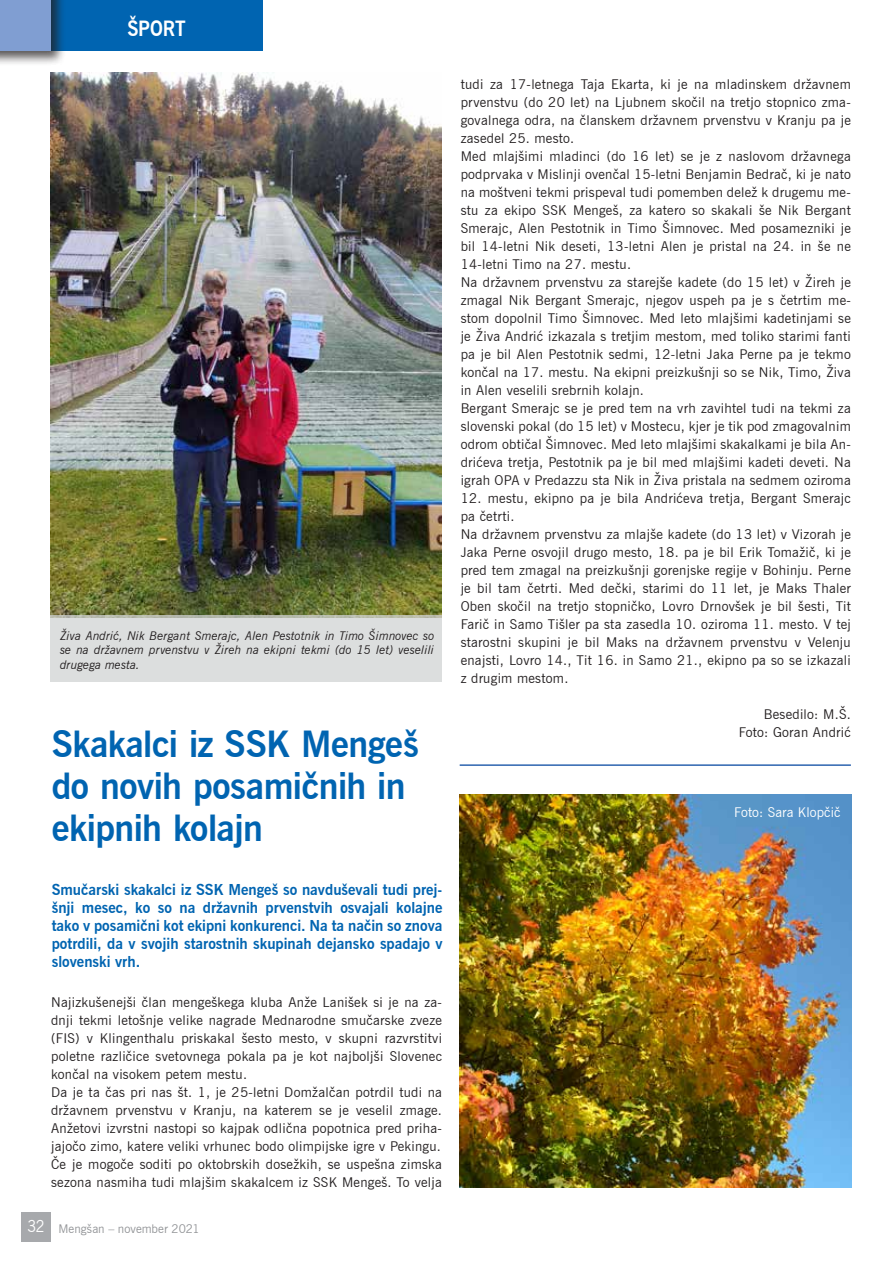
<style>
.page{position:relative;width:893px;height:1263px;background:#fff}
.page>*{position:absolute;margin:0;border:0;box-sizing:border-box;transform-origin:0 0}
.t1{font:700 36px/42px "News Gothic BT";letter-spacing:-.015em;color:#0064b1}
.t2{font:700 21px "News Gothic BT";letter-spacing:-.01em;color:#fff;scale:.9 1}
.t3{font:700 15px/18px "News Gothic BT";color:#0064b1;text-align:justify}
.t4{font:13.5px/18px "News Gothic BT";letter-spacing:.02em;color:#231f20}
.t5{font:13.5px "News Gothic BT";letter-spacing:.01em;color:#fff}
.t6{font:italic 12px/14.4px "News Gothic BT";color:#231f20;text-align:justify}
.t7{font:12px "News Gothic BT";color:#939598}
.s1{font-size:16.5px;color:#fff}
</style>
<div class="page">
<hr style="left:892px;top:0;width:1px;height:1263px;background:#d4dcf0">
<img style="left:50px;top:73px;width:392px;height:542px">
<div style="left:50px;top:615px;width:392px;height:67px;background:#dcdede"></div>
<div style="left:50px;top:0;width:213px;height:51px;background:#0064b1"></div>
<div style="left:0;top:0;width:66px;height:66px;background:#231f20;opacity:.75"></div>
<div style="left:0;top:0;width:51px;height:51px;background:#809ed2"></div>
<img style="left:460px;top:794px;width:391px;height:393px">
<hr style="left:460px;top:764px;width:391px;height:2px;background:#2d64af">
<div style="left:21px;top:1212px;width:30px;height:29px;background:#a7a9ac"></div>
<h2 class="t2" style="left:127px;top:16px;width:66px">ŠPORT</h2>
<p class="t6" style="left:60px;top:628px;width:376px">Živa Andrić, Nik Bergant Smerajc, Alen Pestotnik in Timo Šimnovec so se na državnem prvenstvu v Žireh na ekipni tekmi (do 15 let) veselili drugega mesta.</p>
<h1 class="t1" style="left:52px;top:722px;width:369px">Skakalci iz SSK Mengeš do novih posamičnih in ekipnih kolajn</h1>
<p class="t3" style="left:52px;top:880px;width:392px">Smučarski skakalci iz SSK Mengeš so navduševali tudi prej&shy;šnji mesec, ko so na državnih prvenstvih osvajali kolajne tako v posamični kot ekipni konkurenci. Na ta način so znova potrdili, da v svojih starostnih skupinah dejansko spadajo v slovenski vrh.</p>
<p class="t4" style="left:51px;top:993px;width:392px">Najizkušenejši član mengeškega kluba Anže Lanišek si je na za&shy;dnji tekmi letošnje velike nagrade Mednarodne smučarske zveze (FIS) v Klingenthalu priskakal šesto mesto, v skupni razvrstitvi poletne različice svetovnega pokala pa je kot najboljši Slovenec končal na visokem petem mestu.<br>Da je ta čas pri nas št. 1, je 25-letni Domžalčan potrdil tudi na državnem prvenstvu v Kranju, na katerem se je veselil zmage.<br>Anžetovi izvrstni nastopi so kajpak odlična popotnica pred priha&shy;jajočo zimo, katere veliki vrhunec bodo olimpijske igre v Pekingu.<br>Če je mogoče soditi po oktobrskih dosežkih, se uspešna zimska sezona nasmiha tudi mlajšim skakalcem iz SSK Mengeš. To velja</p>
<p class="t7" style="left:27px;top:1221px;width:174px"><span class="s1">32</span> Mengšan – november 2021</p>
<p class="t4" style="left:461px;top:75px;width:392px">tudi za 17-letnega Taja Ekarta, ki je na mladinskem državnem prvenstvu (do 20 let) na Ljubnem skočil na tretjo stopnico zma&shy;govalnega odra, na članskem državnem prvenstvu v Kranju pa je zasedel 25. mesto.<br>Med mlajšimi mladinci (do 16 let) se je z naslovom državnega podprvaka v Mislinji ovenčal 15-letni Benjamin Bedrač, ki je nato na moštveni tekmi prispeval tudi pomemben delež k drugemu me&shy;stu za ekipo SSK Mengeš, za katero so skakali še Nik Bergant Smerajc, Alen Pestotnik in Timo Šimnovec. Med posamezniki je bil 14-letni Nik deseti, 13-letni Alen je pristal na 24. in še ne 14-letni Timo na 27. mestu.<br>Na državnem prvenstvu za starejše kadete (do 15 let) v Žireh je zmagal Nik Bergant Smerajc, njegov uspeh pa je s četrtim me&shy;stom dopolnil Timo Šimnovec. Med leto mlajšimi kadetinjami se je Živa Andrić izkazala s tretjim mestom, med toliko starimi fanti pa je bil Alen Pestotnik sedmi, 12-letni Jaka Perne pa je tekmo končal na 17. mestu. Na ekipni preizkušnji so se Nik, Timo, Živa in Alen veselili srebrnih kolajn.<br>Bergant Smerajc se je pred tem na vrh zavihtel tudi na tekmi za slovenski pokal (do 15 let) v Mostecu, kjer je tik pod zmagovalnim odrom obtičal Šimnovec. Med leto mlajšimi skakalkami je bila An&shy;drićeva tretja, Pestotnik pa je bil med mlajšimi kadeti deveti. Na igrah OPA v Predazzu sta Nik in Živa pristala na sedmem oziroma</p>
<p class="t4" style="left:461px;top:489px;width:392px">12. mestu, ekipno pa je bila Andrićeva tretja, Bergant Smerajc pa četrti.<br>Na državnem prvenstvu za mlajše kadete (do 13 let) v Vizorah je Jaka Perne osvojil drugo mesto, 18. pa je bil Erik Tomažič, ki je pred tem zmagal na preizkušnji gorenjske regije v Bohinju. Perne je bil tam četrti. Med dečki, starimi do 11 let, je Maks Thaler Oben skočil na tretjo stopničko, Lovro Drnovšek je bil šesti, Tit Farič in Samo Tišler pa sta zasedla 10. oziroma 11. mesto. V tej starostni skupini je bil Maks na državnem prvenstvu v Velenju enajsti, Lovro 14., Tit 16. in Samo 21., ekipno pa so se izkazali z drugim mestom.</p>
<p class="t4" style="left:739px;top:705px;width:114px;text-align:right">Besedilo: M.Š.<br>Foto: Goran Andrić</p>
<p class="t5" style="left:734px;top:804px;width:108px">Foto: Sara Klopčič</p>
</div>
